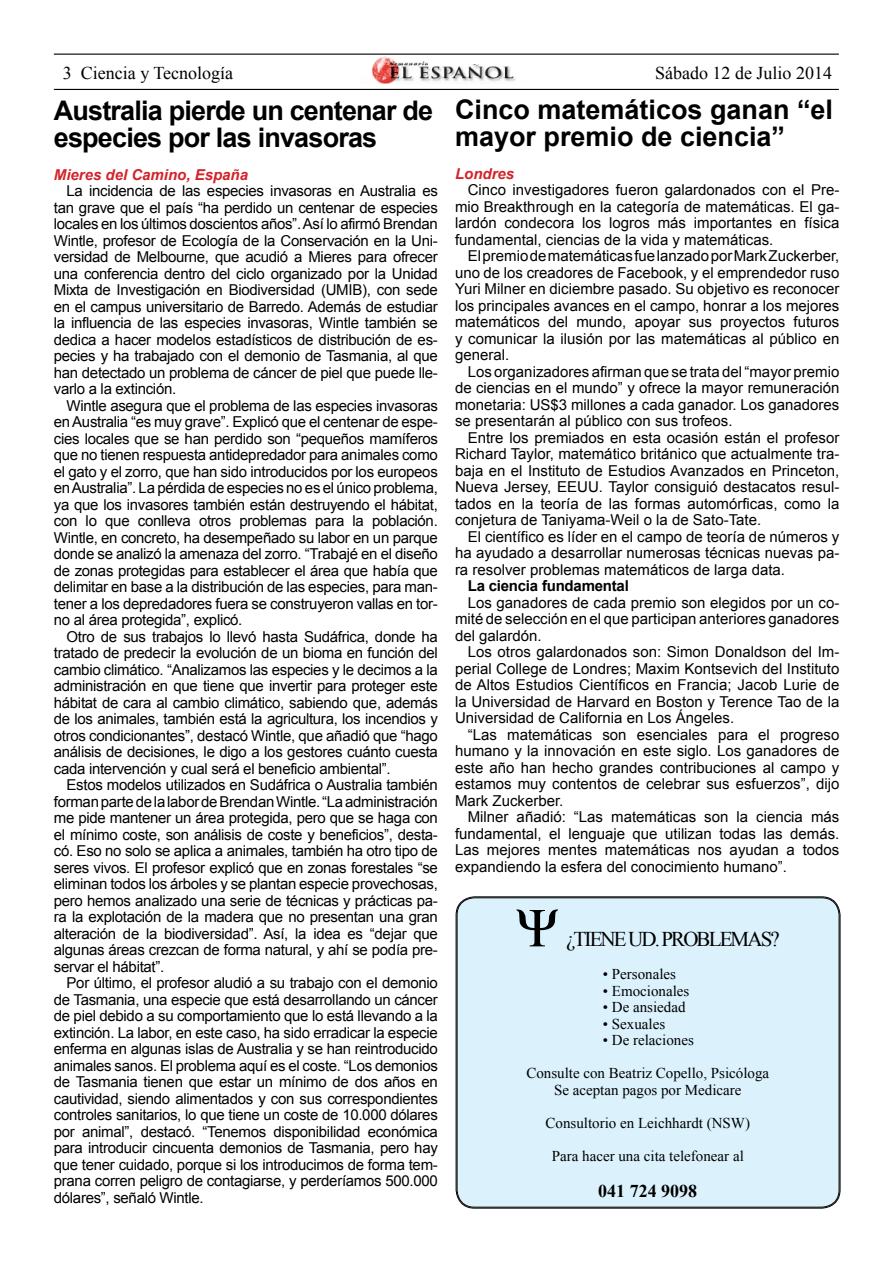
<style>
.page{position:relative;width:893px;height:1263px;background:#fff}
.page>*{position:absolute;margin:0;border:0;box-sizing:border-box;transform-origin:0 0}
.t1{font:700 27px/27px "Arial";letter-spacing:-.03em;color:#000}
.t2{font:700 27px/27px "Arial";color:#000}
.t3{font:21px "Times New Roman";letter-spacing:-.09em;color:#000}
.t4{font:18px "Times New Roman";color:#000}
.t5{font:700 18px "Times New Roman";color:#000}
.t6{font:15px/16.5px "Arial";color:#000;text-align:justify}
.t7{font:15px/33px "Times New Roman";color:#000;text-align:center}
.t8{font:italic 700 15px "Arial";color:#d2232a}
.t9{font:700 15px "Arial";letter-spacing:-.015em;color:#000}
</style>
<div class="page">
<img style="left:372px;top:56px;width:144px;height:28px">
<hr style="left:54px;top:54px;width:785px;height:1px;background:#000">
<hr style="left:54px;top:89px;width:785px;height:1px;background:#000">
<div style="left:456px;top:896px;width:384px;height:312px;background:#dbf2fd"></div>
<div style="left:457px;top:897px;width:382px;height:310px;border:1px solid #000;border-radius:18px"></div>
<div style="left:517px;top:909px;width:49px;height:38px;background:#dbf2fd"></div>
<p class="t4" style="left:63px;top:61px;width:172px">3 Ciencia y Tecnología</p>
<p class="t4" style="left:655px;top:61px;width:178px">Sábado 12 de Julio 2014</p>
<h1 class="t1" style="left:54px;top:97px;width:381px">Australia pierde un centenar de especies por las invasoras</h1>
<p class="t8" style="left:54px;top:164px;width:196px">Mieres del Camino, España</p>
<p class="t6" style="left:54px;top:183px;width:386px;text-indent:13px">La incidencia de las especies invasoras en Australia es tan grave que el país “ha perdido un centenar de especies locales en los últimos doscientos años”. Así lo afirmó Brendan Wintle, profesor de Ecología de la Conservación en la Uni&shy;versidad de Melbourne, que acudió a Mieres para ofrecer una conferencia dentro del ciclo organizado por la Unidad Mixta de Investigación en Biodiversidad (UMIB), con sede en el campus universitario de Barredo. Además de estudiar la influencia de las especies invasoras, Wintle también se dedica a hacer modelos estadísticos de distribución de es&shy;pecies y ha trabajado con el demonio de Tasmania, al que han detectado un problema de cáncer de piel que puede lle&shy;varlo a la extinción.</p>
<p class="t6" style="left:54px;top:397px;width:386px;text-indent:13px">Wintle asegura que el problema de las especies invasoras en Australia “es muy grave”. Explicó que el centenar de espe&shy;cies locales que se han perdido son “pequeños mamíferos que no tienen respuesta antidepredador para animales como el gato y el zorro, que han sido introducidos por los europeos en Australia”. La pérdida de especies no es el único problema, ya que los invasores también están destruyendo el hábitat, con lo que conlleva otros problemas para la población.<br>Wintle, en concreto, ha desempeñado su labor en un parque donde se analizó la amenaza del zorro. “Trabajé en el diseño de zonas protegidas para establecer el área que había que delimitar en base a la distribución de las especies, para man&shy;tener a los depredadores fuera se construyeron vallas en tor&shy;no al área protegida”, explicó.</p>
<p class="t6" style="left:54px;top:628px;width:386px;text-indent:13px">Otro de sus trabajos lo llevó hasta Sudáfrica, donde ha tratado de predecir la evolución de un bioma en función del cambio climático. “Analizamos las especies y le decimos a la administración en que tiene que invertir para proteger este hábitat de cara al cambio climático, sabiendo que, además de los animales, también está la agricultura, los incendios y otros condicionantes”, destacó Wintle, que añadió que “hago análisis de decisiones, le digo a los gestores cuánto cuesta cada intervención y cual será el beneficio ambiental”.</p>
<p class="t6" style="left:54px;top:777px;width:386px;text-indent:13px">Estos modelos utilizados en Sudáfrica o Australia también forman parte de la labor de Brendan Wintle. “La administración me pide mantener un área protegida, pero que se haga con el mínimo coste, son análisis de coste y beneficios”, desta&shy;có. Eso no solo se aplica a animales, también ha otro tipo de seres vivos. El profesor explicó que en zonas forestales “se eliminan todos los árboles y se plantan especie provechosas, pero hemos analizado una serie de técnicas y prácticas pa&shy;ra la explotación de la madera que no presentan una gran alteración de la biodiversidad”. Así, la idea es “dejar que algunas áreas crezcan de forma natural, y ahí se podía pre&shy;servar el hábitat”.</p>
<p class="t6" style="left:54px;top:975px;width:386px;text-indent:13px">Por último, el profesor aludió a su trabajo con el demonio de Tasmania, una especie que está desarrollando un cáncer de piel debido a su comportamiento que lo está llevando a la extinción. La labor, en este caso, ha sido erradicar la especie enferma en algunas islas de Australia y se han reintroducido animales sanos. El problema aquí es el coste. “Los demonios de Tasmania tienen que estar un mínimo de dos años en cautividad, siendo alimentados y con sus correspondientes controles sanitarios, lo que tiene un coste de 10.000 dólares por animal”, destacó. “Tenemos disponibilidad económica para introducir cincuenta demonios de Tasmania, pero hay que tener cuidado, porque si los introducimos de forma tem&shy;prana corren peligro de contagiarse, y perderíamos 500.000 dólares”, señaló Wintle.</p>
<h1 class="t2" style="left:455px;top:97px;width:380px">Cinco matemáticos ganan “el mayor premio de ciencia”</h1>
<p class="t8" style="left:455px;top:164px;width:61px">Londres</p>
<p class="t6" style="left:455px;top:182px;width:386px;text-indent:13px">Cinco investigadores fueron galardonados con el Pre&shy;mio Breakthrough en la categoría de matemáticas. El ga&shy;lardón condecora los logros más importantes en física fundamental, ciencias de la vida y matemáticas.</p>
<p class="t6" style="left:455px;top:248px;width:386px;text-indent:13px">El premio de matemáticas fue lanzado por Mark Zuckerber, uno de los creadores de Facebook, y el emprendedor ruso Yuri Milner en diciembre pasado. Su objetivo es reconocer los principales avances en el campo, honrar a los mejores matemáticos del mundo, apoyar sus proyectos futuros y comunicar la ilusión por las matemáticas al público en general.</p>
<p class="t6" style="left:455px;top:364px;width:386px;text-indent:13px">Los organizadores afirman que se trata del “mayor premio de ciencias en el mundo” y ofrece la mayor remuneración monetaria: US$3 millones a cada ganador. Los ganadores se presentarán al público con sus trofeos.</p>
<p class="t6" style="left:455px;top:430px;width:386px;text-indent:13px">Entre los premiados en esta ocasión están el profesor Richard Taylor, matemático británico que actualmente tra&shy;baja en el Instituto de Estudios Avanzados en Princeton, Nueva Jersey, EEUU. Taylor consiguió destacatos resul&shy;tados en la teoría de las formas automórficas, como la conjetura de Taniyama-Weil o la de Sato-Tate.</p>
<p class="t6" style="left:455px;top:529px;width:386px;text-indent:13px">El científico es líder en el campo de teoría de números y ha ayudado a desarrollar numerosas técnicas nuevas pa&shy;ra resolver problemas matemáticos de larga data.</p>
<p class="t9" style="left:468px;top:576px;width:163px">La ciencia fundamental</p>
<p class="t6" style="left:455px;top:595px;width:386px;text-indent:13px">Los ganadores de cada premio son elegidos por un co&shy;mité de selección en el que participan anteriores ganadores del galardón.</p>
<p class="t6" style="left:455px;top:644px;width:386px;text-indent:13px">Los otros galardonados son: Simon Donaldson del Im&shy;perial College de Londres; Maxim Kontsevich del Instituto de Altos Estudios Científicos en Francia; Jacob Lurie de la Universidad de Harvard en Boston y Terence Tao de la Universidad de California en Los Ángeles.</p>
<p class="t6" style="left:455px;top:727px;width:386px;text-indent:13px">“Las matemáticas son esenciales para el progreso humano y la innovación en este siglo. Los ganadores de este año han hecho grandes contribuciones al campo y estamos muy contentos de celebrar sus esfuerzos”, dijo Mark Zuckerber.</p>
<p class="t6" style="left:455px;top:809px;width:386px;text-indent:13px">Milner añadió: “Las matemáticas son la ciencia más fundamental, el lenguaje que utilizan todas las demás.<br>Las mejores mentes matemáticas nos ayudan a todos expandiendo la esfera del conocimiento humano”.</p>
<h2 class="t3" style="left:566px;top:925px;width:215px">¿TIENE UD. PROBLEMAS?</h2>
<p class="t7" style="left:603px;top:957px;width:75px">• Personales</p>
<p class="t7" style="left:603px;top:974px;width:88px">• Emocionales</p>
<p class="t7" style="left:603px;top:990px;width:84px">• De ansiedad</p>
<p class="t7" style="left:603px;top:1007px;width:64px">• Sexuales</p>
<p class="t7" style="left:526px;top:1023px;width:244px">• De relaciones<br>Consulte con Beatriz Copello, Psicóloga</p>
<p class="t7" style="left:554px;top:1073px;width:189px">Se aceptan pagos por Medicare</p>
<p class="t7" style="left:545px;top:1106px;width:206px">Consultorio en Leichhardt (NSW)</p>
<p class="t7" style="left:552px;top:1139px;width:193px">Para hacer una cita telefonear al</p>
<p class="t5" style="left:598px;top:1178px;width:100px">041 724 9098</p>
</div>
